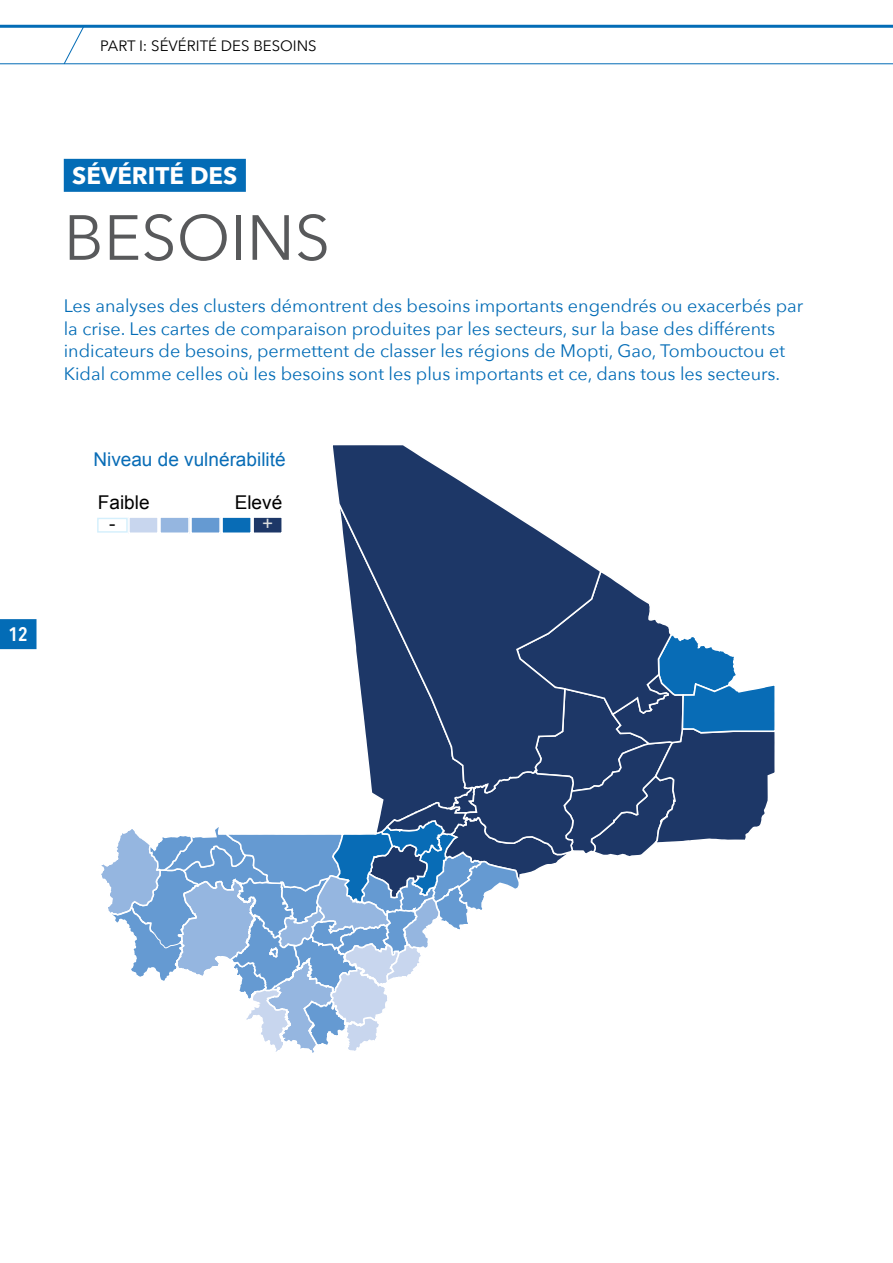
<style>
.page{position:relative;width:893px;height:1263px;background:#fff}
.page>*{position:absolute;margin:0;border:0;box-sizing:border-box;transform-origin:0 0}
.t1{font:63px "Avenir Next";color:#58595b}
.t2{font:700 24px "Avenir Next";color:#fff}
.t3{font:600 19.5px "Avenir Next Condensed";color:#fff}
.t4{font:19.05px "Arial";color:#086cb6}
.t5{font:19.05px "Arial";color:#000}
.t6{font:19.05px "Arial";color:#dcddde}
.t7{font:18px/22.5px "Avenir Next";color:#036cb6}
.t8{font:15px "Avenir Next";color:#000}
</style>
<div class="page">
<div style="left:0;top:619px;width:37px;height:30px;background:#036cb6"></div>
<hr style="left:0;top:63px;width:893px;height:1px;background:#036cb6">
<hr style="left:0;top:25px;width:893px;height:3px;background:#036cb6">
<svg style="left:63px;top:27px;width:22px;height:38px"></svg>
<div style="left:64px;top:159px;width:182px;height:33px;background:#036cb6"></div>
<svg style="left:98px;top:445px;width:677px;height:608px"></svg>
<div style="left:98px;top:518px;width:29px;height:14px;background:#fff"></div>
<div style="left:97px;top:518px;width:31px;height:15px;border:1px solid #d4effc"></div>
<div style="left:129px;top:517px;width:29px;height:16px;background:#c8d6ee"></div>
<div style="left:128px;top:516px;width:31px;height:18px;border:2px solid #fff"></div>
<div style="left:160px;top:517px;width:29px;height:16px;background:#95b6e0"></div>
<div style="left:159px;top:516px;width:31px;height:18px;border:2px solid #fff"></div>
<div style="left:191px;top:517px;width:29px;height:16px;background:#659ad2"></div>
<div style="left:190px;top:516px;width:31px;height:18px;border:2px solid #fff"></div>
<div style="left:222px;top:517px;width:29px;height:16px;background:#086cb6"></div>
<div style="left:221px;top:516px;width:31px;height:18px;border:2px solid #fff"></div>
<div style="left:253px;top:517px;width:29px;height:16px;background:#1d3767"></div>
<div style="left:252px;top:516px;width:31px;height:18px;border:2px solid #fff"></div>
<p class="t8" style="left:100px;top:33px;width:131px">PART I: sévérité des</p>
<p class="t8" style="left:253px;top:33px;width:10px">besoins</p>
<h2 class="t2" style="left:72px;top:155px;width:167px">SÉVÉRITÉ DES</h2>
<h1 class="t1" style="left:64px;top:185px;width:268px">BESOINS</h1>
<p class="t7" style="left:64px;top:294px;width:741px">Les analyses des clusters démontrent des besoins importants engendrés ou exacerbés par la crise. Les cartes de comparaison produites par les secteurs, sur la base des différents indicateurs de besoins, permettent de classer les régions de Mopti, Gao, Tombouctou et Kidal comme celles où les besoins sont les plus importants et ce, dans tous les secteurs.</p>
<p class="t4" style="left:93px;top:447px;width:194px">Niveau de vulnérabilité</p>
<p class="t5" style="left:98px;top:490px;width:53px">Faible</p>
<p class="t5" style="left:235px;top:490px;width:49px">Elevé</p>
<p class="t5" style="left:109px;top:511px;width:8px">-</p>
<p class="t6" style="left:262px;top:511px;width:13px">+</p>
<p class="t3" style="left:9px;top:617px;width:21px">12</p>
</div>
